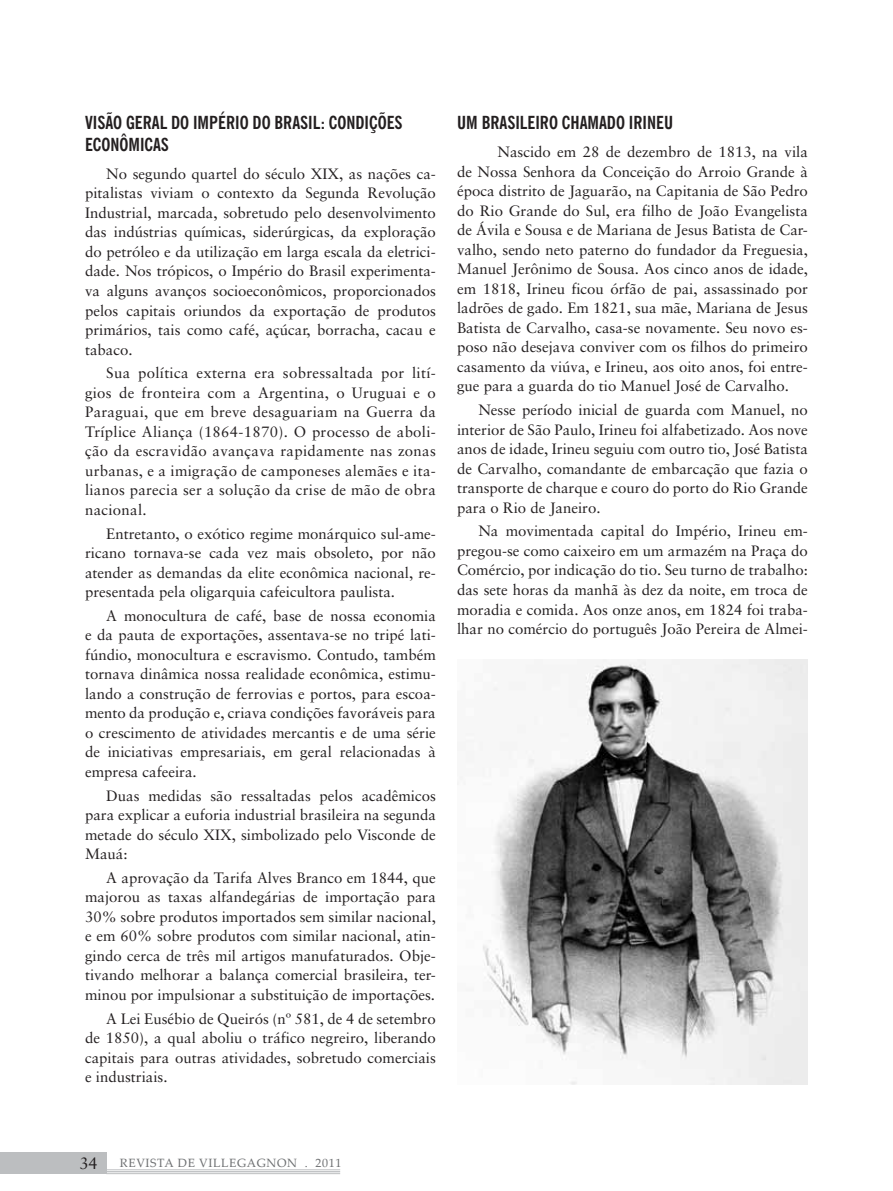
<style>
.page{position:relative;width:893px;height:1191px;background:#fff}
.page>*{position:absolute;margin:0;border:0;box-sizing:border-box;transform-origin:0 0}
.t1{font:700 condensed 18px/21.6px "News Gothic BT";color:#231f20}
.t2{font:16.5px "Sabon";color:#231f20}
.t3{font:15px/19.5px "Sabon";color:#231f20;text-align:justify}
.t4{font:12px "Palatino Linotype";letter-spacing:.05em;color:#6d6f71}
</style>
<div class="page">
<div style="left:0;top:1152px;width:106px;height:22px;background:#bcbec0"></div>
<hr style="left:106px;top:1169px;width:234px;height:1px;background:#bcbec0">
<hr style="left:106px;top:1171px;width:234px;height:1px;background:#bcbec0">
<hr style="left:106px;top:1173px;width:234px;height:1px;background:#bcbec0">
<img style="left:457px;top:659px;width:351px;height:425px">
<p class="t1" style="left:85px;top:112px;width:319px">VISÃO GERAL DO IMPÉRIO DO BRASIL: CONDIÇÕES<br>ECONÔMICAS</p>
<p class="t3" style="left:85px;top:164px;width:352px;text-indent:21px">No segundo quartel do século XIX, as nações ca&shy;pitalistas viviam o contexto da Segunda Revolução Industrial, marcada, sobretudo pelo desenvolvimento das indústrias químicas, siderúrgicas, da exploração do petróleo e da utilização em larga escala da eletrici&shy;dade. Nos trópicos, o Império do Brasil experimenta&shy;va alguns avanços socioeconômicos, proporcionados pelos capitais oriundos da exportação de produtos primários, tais como café, açúcar, borracha, cacau e tabaco.</p>
<p class="t3" style="left:85px;top:363px;width:352px;text-indent:21px">Sua política externa era sobressaltada por lití&shy;gios de fronteira com a Argentina, o Uruguai e o Paraguai, que em breve desaguariam na Guerra da Tríplice Aliança (1864-1870). O processo de aboli&shy;ção da escravidão avançava rapidamente nas zonas urbanas, e a imigração de camponeses alemães e ita&shy;lianos parecia ser a solução da crise de mão de obra nacional.</p>
<p class="t3" style="left:85px;top:523px;width:352px;text-indent:21px">Entretanto, o exótico regime monárquico sul-ame&shy;ricano tornava-se cada vez mais obsoleto, por não atender as demandas da elite econômica nacional, re&shy;presentada pela oligarquia cafeicultora paulista.</p>
<p class="t3" style="left:85px;top:606px;width:352px;text-indent:21px">A monocultura de café, base de nossa economia e da pauta de exportações, assentava-se no tripé lati&shy;fúndio, monocultura e escravismo. Contudo, também tornava dinâmica nossa realidade econômica, estimu&shy;lando a construção de ferrovias e portos, para escoa&shy;mento da produção e, criava condições favoráveis para o crescimento de atividades mercantis e de uma série de iniciativas empresariais, em geral relacionadas à empresa cafeeira.</p>
<p class="t3" style="left:85px;top:785px;width:352px;text-indent:21px">Duas medidas são ressaltadas pelos acadêmicos para explicar a euforia industrial brasileira na segunda metade do século XIX, simbolizado pelo Visconde de Mauá:</p>
<p class="t3" style="left:85px;top:867px;width:352px;text-indent:21px">A aprovação da Tarifa Alves Branco em 1844, que majorou as taxas alfandegárias de importação para 30% sobre produtos importados sem similar nacional, e em 60% sobre produtos com similar nacional, atin&shy;gindo cerca de três mil artigos manufaturados. Obje&shy;tivando melhorar a balança comercial brasileira, ter&shy;minou por impulsionar a substituição de importações.</p>
<p class="t3" style="left:85px;top:1008px;width:352px;text-indent:21px">A Lei Eusébio de Queirós (nº 581, de 4 de setembro de 1850), a qual aboliu o tráfico negreiro, liberando capitais para outras atividades, sobretudo comerciais e industriais.</p>
<p class="t1" style="left:457px;top:112px;width:218px">UM BRASILEIRO CHAMADO IRINEU</p>
<p class="t3" style="left:457px;top:142px;width:352px;text-indent:40px">Nascido em 28 de dezembro de 1813, na vila de Nossa Senhora da Conceição do Arroio Grande à época distrito de Jaguarão, na Capitania de São Pedro do Rio Grande do Sul, era filho de João Evangelista de Ávila e Sousa e de Mariana de Jesus Batista de Car&shy;valho, sendo neto paterno do fundador da Freguesia, Manuel Jerônimo de Sousa. Aos cinco anos de idade, em 1818, Irineu ficou órfão de pai, assassinado por ladrões de gado. Em 1821, sua mãe, Mariana de Jesus Batista de Carvalho, casa-se novamente. Seu novo es&shy;poso não desejava conviver com os filhos do primeiro casamento da viúva, e Irineu, aos oito anos, foi entre&shy;gue para a guarda do tio Manuel José de Carvalho.</p>
<p class="t3" style="left:457px;top:400px;width:352px;text-indent:21px">Nesse período inicial de guarda com Manuel, no interior de São Paulo, Irineu foi alfabetizado. Aos nove anos de idade, Irineu seguiu com outro tio, José Batista de Carvalho, comandante de embarcação que fazia o transporte de charque e couro do porto do Rio Grande para o Rio de Janeiro.</p>
<p class="t3" style="left:457px;top:521px;width:352px;text-indent:21px">Na movimentada capital do Império, Irineu em&shy;pregou-se como caixeiro em um armazém na Praça do Comércio, por indicação do tio. Seu turno de trabalho: das sete horas da manhã às dez da noite, em troca de moradia e comida. Aos onze anos, em 1824 foi traba&shy;lhar no comércio do português João Pereira de Almei-</p>
<p class="t2" style="left:79px;top:1153px;width:20px">34</p>
<p class="t4" style="left:120px;top:1154px;width:223px">REVISTA DE VILLEGAGNON . 2011</p>
</div>
